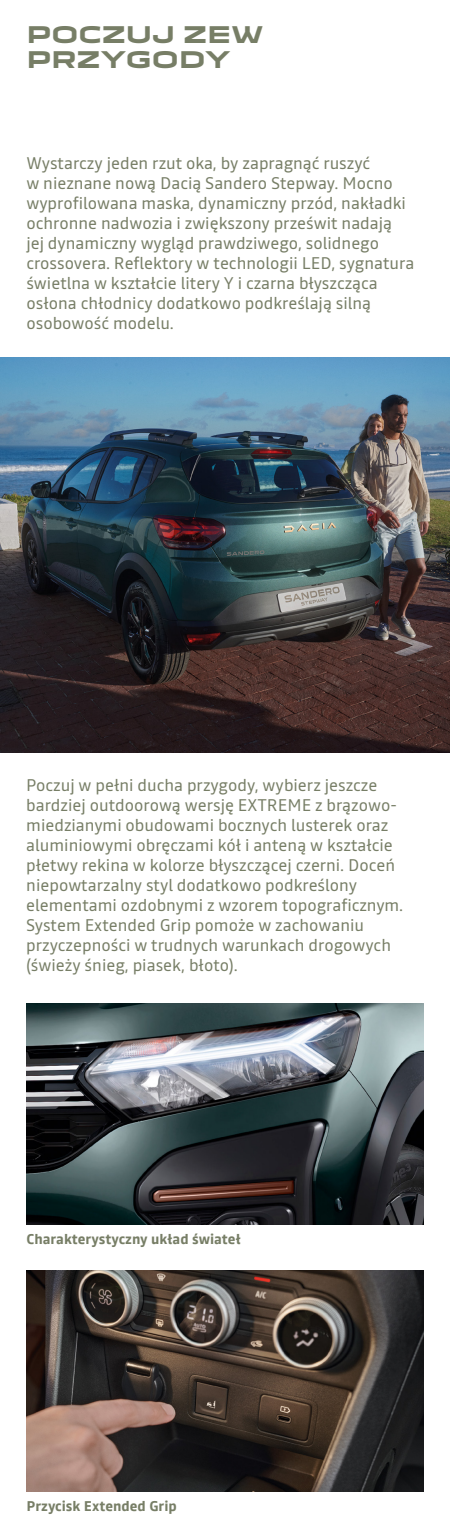
<style>
.page{position:relative;width:450px;height:1537px;background:#fff}
.page>*{position:absolute;margin:0;border:0;box-sizing:border-box;transform-origin:0 0}
.t1{font:700 22.4px/24.4px "Dacia Block Extended";color:#777e66}
.t2{font:16.8px/20px "Read";color:#777e66}
.t3{font:700 14px "Read";color:#777e66}
</style>
<div class="page">
<img style="left:0;top:357px;width:450px;height:395px">
<img style="left:27px;top:1270px;width:397px;height:221px">
<img style="left:26px;top:1003px;width:398px;height:221px">
<h1 class="t1" style="left:26px;top:23px;width:238px">POCZUJ ZEW<br>PRZYGODY</h1>
<p class="t2" style="left:26px;top:153px;width:389px">Wystarczy jeden rzut oka, by zapragnąć ruszyć<br>w nieznane nową Dacią Sandero Stepway. Mocno wyprofilowana maska, dynamiczny przód, nakładki ochronne nadwozia i zwiększony prześwit nadają<br>jej dynamiczny wygląd prawdziwego, solidnego crossovera. Reflektory w technologii LED, sygnatura świetlna w kształcie litery Y i czarna błyszcząca osłona chłodnicy dodatkowo podkreślają silną osobowość modelu.</p>
<p class="t2" style="left:26px;top:774px;width:378px">Poczuj w pełni ducha przygody, wybierz jeszcze bardziej outdoorową wersję EXTREME z brązowo&shy;miedzianymi obudowami bocznych lusterek oraz aluminiowymi obręczami kół i anteną w kształcie płetwy rekina w kolorze błyszczącej czerni. Doceń niepowtarzalny styl dodatkowo podkreślony elementami ozdobnymi z wzorem topograficznym.<br>System Extended Grip pomoże w zachowaniu przyczepności w trudnych warunkach drogowych (świeży śnieg, piasek, błoto).</p>
<p class="t3" style="left:27px;top:1229px;width:216px">Charakterystyczny układ świateł</p>
<p class="t3" style="left:27px;top:1495px;width:152px">Przycisk Extended Grip</p>
</div>
